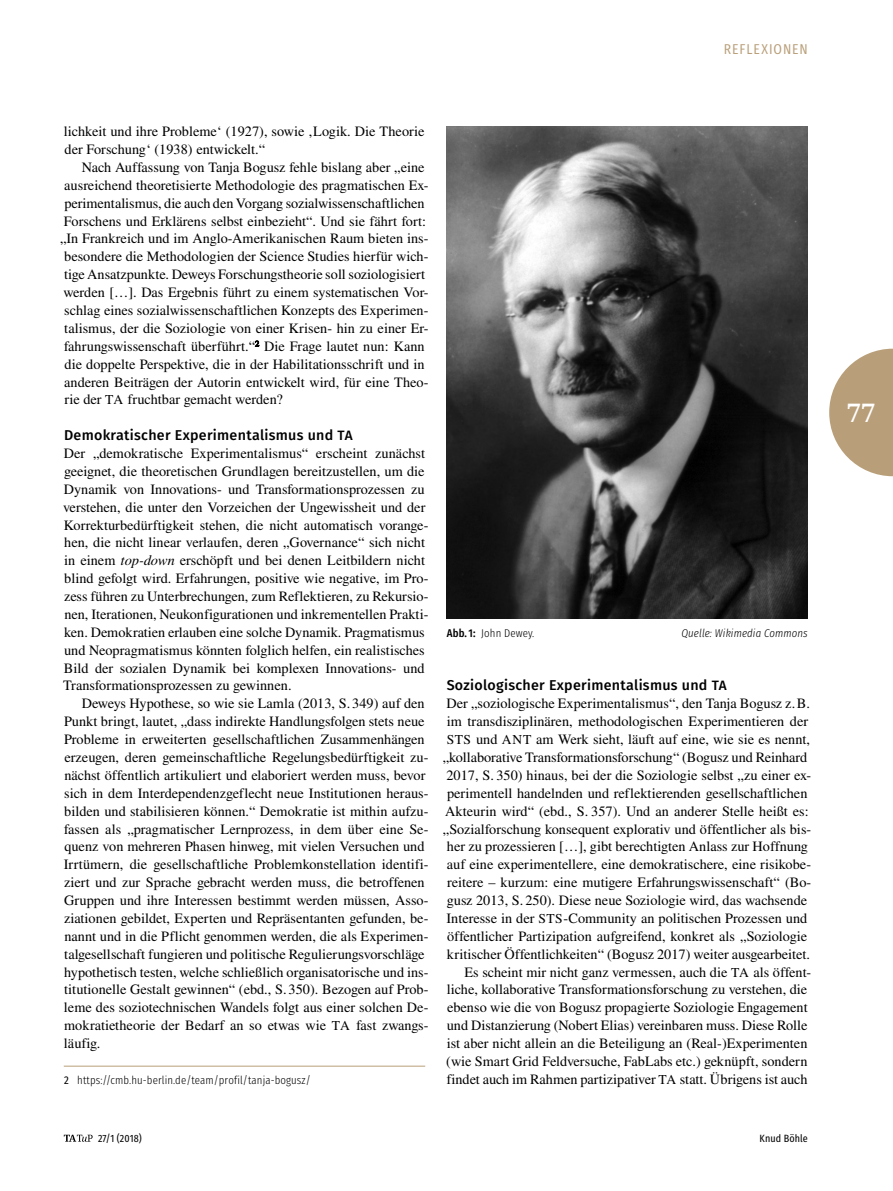
<style>
.page{position:relative;width:893px;height:1191px;background:#fff}
.page>*{position:absolute;margin:0;border:0;box-sizing:border-box;transform-origin:0 0}
.t1{font:700 25.5px "Droid Serif";color:#fff}
._12_1_GTO{font:14.25px/17.9px "Nimbus Rom No 9 L";letter-spacing:.005em;color:#000}
._10_1_GT{font:14.25px/17.9px "Nimbus Rom No 9 L";letter-spacing:.005em;color:#000}
._10_1_GT--eng{font:14.25px "Nimbus Rom No 9 L";letter-spacing:.005em;color:#000}
._45_2_Reflexionen_Ue{font:500 14.25px "Fira Sans";letter-spacing:.02em;color:#000}
.t2{font:14.25px "Fira Sans Condensed";letter-spacing:.065em;color:#b99f79}
._16_0_FN{font:300 11.25px "Fira Sans Condensed";letter-spacing:.01em;color:#000}
._25_BU_libue{font:italic 300 11.25px "Fira Sans Condensed";letter-spacing:.01em;color:#000}
._25_BU_libue-2{font:300 11.25px "Fira Sans Condensed";letter-spacing:.01em;color:#000}
.t3{font:10.5px "Fira Sans Condensed";letter-spacing:.01em;color:#000}
.s1{font-size:13.5px}
.s2{font-style:italic}
.s3{font-weight:400}
.s4{font-weight:500}
</style>
<div class="page">
<svg style="left:255px;top:341px;width:4px;height:6px"></svg>
<hr style="left:64px;top:1065px;width:361px;height:1px;background:#b99f79">
<img style="left:446px;top:127px;width:362px;height:492px">
<svg style="left:829px;top:349px;width:64px;height:127px"></svg>
<svg style="left:64px;top:1134px;width:29px;height:7px"></svg>
<p class="t2" style="left:724px;top:36px;width:85px">REFLEXIONEN</p>
<p class="_12_1_GTO" style="left:64px;top:122px;width:362px">lichkeit und ihre Probleme‘ (1927), sowie ‚Logik. Die Theorie der Forschung‘ (1938) entwickelt.“</p>
<p class="_10_1_GT--eng" style="left:82px;top:157px;width:344px">Nach Auffassung von Tanja Bogusz fehle bislang aber „eine</p>
<p class="_10_1_GT--eng" style="left:64px;top:175px;width:366px">ausreichend theoretisierte Methodologie des pragmatischen Ex-</p>
<p class="_10_1_GT--eng" style="left:64px;top:193px;width:362px">perimentalismus, die auch den Vorgang sozialwissenschaftlichen</p>
<p class="_10_1_GT--eng" style="left:64px;top:211px;width:364px">Forschens und Erklärens selbst einbezieht“. Und sie fährt fort:</p>
<p class="_10_1_GT--eng" style="left:60px;top:228px;width:370px">„In Frankreich und im Anglo-Amerikanischen Raum bieten ins-</p>
<p class="_10_1_GT--eng" style="left:64px;top:246px;width:366px">besondere die Methodologien der Science Studies hierfür wich-</p>
<p class="_10_1_GT--eng" style="left:64px;top:264px;width:362px">tige Ansatzpunkte. Deweys Forschungstheorie soll soziologisiert</p>
<p class="_10_1_GT--eng" style="left:63px;top:282px;width:367px">werden […]. Das Ergebnis führt zu einem systematischen Vor-</p>
<p class="_10_1_GT--eng" style="left:64px;top:300px;width:366px">schlag eines sozialwissenschaftlichen Konzepts des Experimen-</p>
<p class="_10_1_GT--eng" style="left:64px;top:318px;width:366px">talismus, der die Soziologie von einer Krisen- hin zu einer Er-</p>
<p class="_10_1_GT--eng" style="left:64px;top:336px;width:362px">fahrungswissenschaft überführt.“<sup>2</sup> Die Frage lautet nun: Kann</p>
<p class="_10_1_GT--eng" style="left:65px;top:353px;width:362px">die doppelte Perspektive, die in der Habilitationsschrift und in</p>
<p class="_10_1_GT--eng" style="left:64px;top:371px;width:366px">anderen Beiträgen der Autorin entwickelt wird, für eine Theo-</p>
<p class="_10_1_GT--eng" style="left:64px;top:389px;width:220px">rie der <span class="s1">TA</span> fruchtbar gemacht werden?</p>
<p class="_45_2_Reflexionen_Ue" style="left:64px;top:424px;width:290px">Demokratischer Experimentalismus und <span class="s1">TA</span></p>
<p class="_12_1_GTO" style="left:63px;top:444px;width:367px">Der „demokratische Experimentalismus“ erscheint zunächst geeignet, die theoretischen Grundlagen bereitzustellen, um die Dynamik von Innovations- und Transformationsprozessen zu verstehen, die unter den Vorzeichen der Ungewissheit und der Korrekturbedürftigkeit stehen, die nicht automatisch vorange&shy;hen, die nicht linear verlaufen, deren „Governance“ sich nicht in einem <span class="s2">top-down</span> erschöpft und bei denen Leitbildern nicht blind gefolgt wird. Erfahrungen, positive wie negative, im Pro&shy;zess führen zu Unterbrechungen, zum Reflektieren, zu Rekursio&shy;nen, Iterationen, Neukonfigurationen und inkrementellen Prakti&shy;ken. Demokratien erlauben eine solche Dynamik. Pragmatismus und Neopragmatismus könnten folglich helfen, ein realistisches Bild der sozialen Dynamik bei komplexen Innovations- und Transformationsprozessen zu gewinnen.</p>
<p class="_10_1_GT" style="left:64px;top:694px;width:366px;text-indent:18px">Deweys Hypothese, so wie sie Lamla (2013, S. 349) auf den Punkt bringt, lautet, „dass indirekte Handlungsfolgen stets neue Probleme in erweiterten gesellschaftlichen Zusammenhängen erzeugen, deren gemeinschaftliche Regelungsbedürftigkeit zu&shy;nächst öffentlich artikuliert und elaboriert werden muss, bevor sich in dem Interdependenzgeflecht neue Institutionen heraus&shy;bilden und stabilisieren können.“ Demokratie ist mithin aufzu&shy;fassen als „pragmatischer Lernprozess, in dem über eine Se&shy;quenz von mehreren Phasen hinweg, mit vielen Versuchen und Irrtümern, die gesellschaftliche Problemkonstellation identifi&shy;ziert und zur Sprache gebracht werden muss, die betroffenen Gruppen und ihre Interessen bestimmt werden müssen, Asso&shy;ziationen gebildet, Experten und Repräsentanten gefunden, be&shy;nannt und in die Pflicht genommen werden, die als Experimen&shy;talgesellschaft fungieren und politische Regulierungsvorschläge hypothetisch testen, welche schließlich organisatorische und ins&shy;titutionelle Gestalt gewinnen“ (ebd., S. 350). Bezogen auf Prob&shy;leme des soziotechnischen Wandels folgt aus einer solchen De&shy;mokratietheorie der Bedarf an so etwas wie <span class="s1">TA</span> fast zwangs&shy;läufig.</p>
<p class="_16_0_FN" style="left:64px;top:1069px;width:248px"><span class="s3">2</span> https://cmb.hu-berlin.de/team/profil/tanja-bogusz/</p>
<p class="_25_BU_libue-2" style="left:447px;top:622px;width:89px"><span class="s4">Abb.1:</span> John Dewey.</p>
<p class="_25_BU_libue" style="left:681px;top:625px;width:128px">Quelle: Wikimedia Commons</p>
<p class="_45_2_Reflexionen_Ue" style="left:447px;top:674px;width:282px">Soziologischer Experimentalismus und <span class="s1">TA</span></p>
<p class="_12_1_GTO" style="left:443px;top:694px;width:370px">Der „soziologische Experimentalismus“, den Tanja Bogusz z.B. im transdisziplinären, methodologischen Experimentieren der <span class="s1">STS</span> und <span class="s1">ANT</span> am Werk sieht, läuft auf eine, wie sie es nennt, „kollaborative Transformationsforschung“ (Bogusz und Reinhard 2017, S. 350) hinaus, bei der die Soziologie selbst „zu einer ex&shy;perimentell handelnden und reflektierenden gesellschaftlichen Akteurin wird“ (ebd., S. 357). Und an anderer Stelle heißt es: „Sozialforschung konsequent explorativ und öffentlicher als bis&shy;her zu prozessieren […], gibt berechtigten Anlass zur Hoffnung auf eine experimentellere, eine demokratischere, eine risikobe&shy;reitere – kurzum: eine mutigere Erfahrungswissenschaft“ (Bo&shy;gusz 2013, S. 250). Diese neue Soziologie wird, das wachsende Interesse in der <span class="s1">STS</span>-Community an politischen Prozessen und öffentlicher Partizipation aufgreifend, konkret als „Soziologie kritischer Öffentlichkeiten“ (Bogusz 2017) weiter ausgearbeitet.</p>
<p class="_10_1_GT" style="left:446px;top:962px;width:366px;text-indent:18px">Es scheint mir nicht ganz vermessen, auch die <span class="s1">TA</span> als öffent&shy;liche, kollaborative Transformationsforschung zu verstehen, die ebenso wie die von Bogusz propagierte Soziologie Engagement und Distanzierung (Nobert Elias) vereinbaren muss. Diese Rolle ist aber nicht allein an die Beteiligung an (Real-)Experimenten (wie Smart Grid Feldversuche, FabLabs etc.) geknüpft, sondern findet auch im Rahmen partizipativer <span class="s1">TA</span> statt. Übrigens ist auch</p>
<p class="t3" style="left:98px;top:1128px;width:45px">27/1 (2018)</p>
<p class="t3" style="left:760px;top:1128px;width:50px">Knud Böhle</p>
<h1 class="t1" style="left:847px;top:395px;width:30px">77</h1>
</div>
